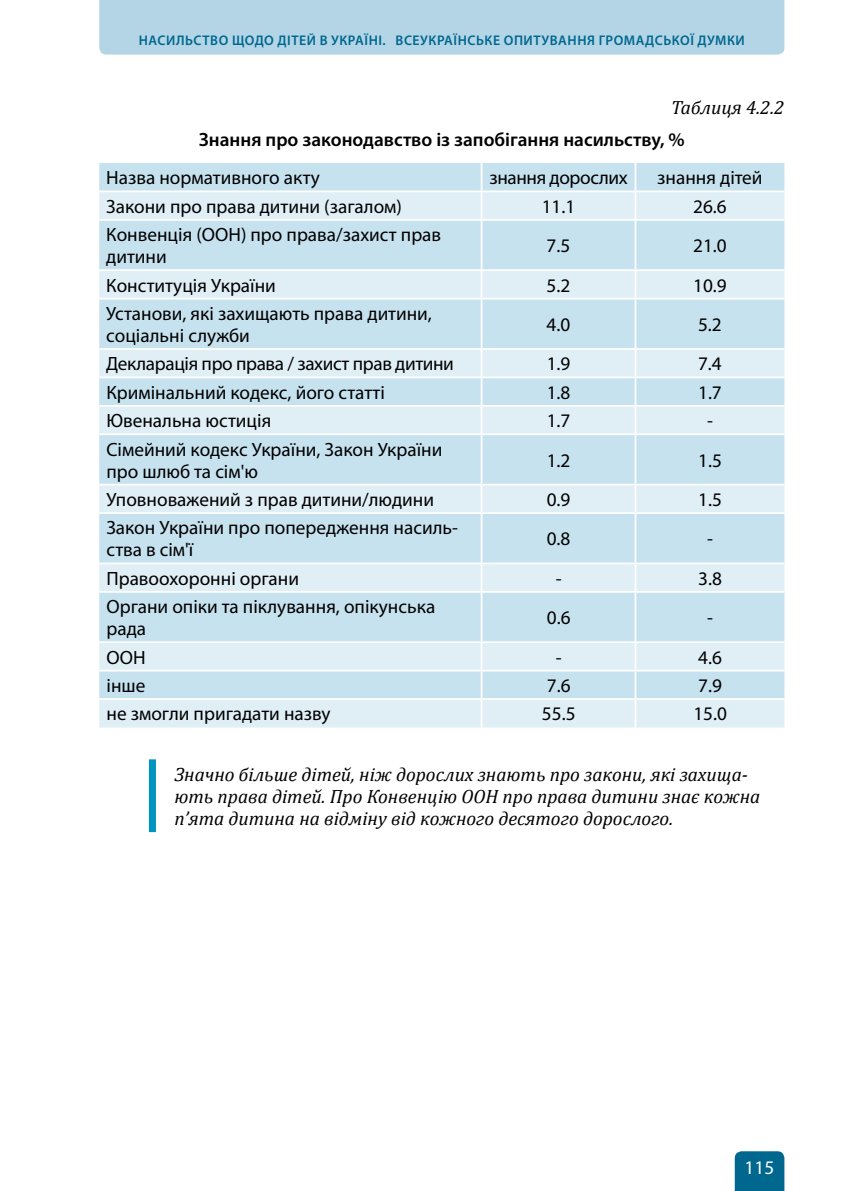
<style>
.page{position:relative;width:844px;height:1191px;background:#fff}
.page>*{position:absolute;margin:0;border:0;box-sizing:border-box;transform-origin:0 0}
.t1{font:19.25px/21.9px "Myriad Pro";color:#000}
.t2{font:italic 19.25px/21.9px "Cambria";color:#000}
.t3{font:19.25px "Myriad Pro";letter-spacing:-.02em;color:#000}
.t4{font:600 19.25px "Myriad Pro";color:#000}
.t5{font:19.25px "Myriad Pro";color:#fff}
.t6{font:600 14px "Myriad Pro";letter-spacing:.04em;color:#00678f}
</style>
<div class="page">
<div style="left:99px;top:0;width:685px;height:55px;background:#b4d5e5"></div>
<div style="left:734px;top:1151px;width:50px;height:40px;background:#00678f"></div>
<div style="left:99px;top:163px;width:685px;height:27px;background:#c7e2ef"></div>
<svg style="left:99px;top:192px;width:685px;height:535px;background:#d1e7f2"></svg>
<hr style="left:480px;top:163px;width:2px;height:27px;background:#fff">
<hr style="left:634px;top:163px;width:2px;height:27px;background:#fff">
<hr style="left:480px;top:192px;width:2px;height:27px;background:#fff">
<hr style="left:634px;top:192px;width:2px;height:27px;background:#fff">
<hr style="left:99px;top:219px;width:382px;height:2px;background:#fff">
<hr style="left:481px;top:219px;width:154px;height:2px;background:#fff">
<hr style="left:480px;top:221px;width:2px;height:48px;background:#fff">
<hr style="left:635px;top:219px;width:149px;height:2px;background:#fff">
<hr style="left:634px;top:221px;width:2px;height:48px;background:#fff">
<hr style="left:99px;top:269px;width:382px;height:2px;background:#fff">
<hr style="left:481px;top:269px;width:154px;height:2px;background:#fff">
<hr style="left:480px;top:271px;width:2px;height:27px;background:#fff">
<hr style="left:635px;top:269px;width:149px;height:2px;background:#fff">
<hr style="left:634px;top:271px;width:2px;height:27px;background:#fff">
<hr style="left:99px;top:298px;width:382px;height:1px;background:#fff">
<hr style="left:481px;top:298px;width:154px;height:1px;background:#fff">
<hr style="left:480px;top:299px;width:2px;height:49px;background:#fff">
<hr style="left:635px;top:298px;width:149px;height:1px;background:#fff">
<hr style="left:634px;top:299px;width:2px;height:49px;background:#fff">
<hr style="left:99px;top:348px;width:382px;height:2px;background:#fff">
<hr style="left:481px;top:348px;width:154px;height:2px;background:#fff">
<hr style="left:480px;top:350px;width:2px;height:26px;background:#fff">
<hr style="left:635px;top:348px;width:149px;height:2px;background:#fff">
<hr style="left:634px;top:350px;width:2px;height:26px;background:#fff">
<hr style="left:99px;top:376px;width:382px;height:2px;background:#fff">
<hr style="left:481px;top:376px;width:154px;height:2px;background:#fff">
<hr style="left:480px;top:378px;width:2px;height:27px;background:#fff">
<hr style="left:635px;top:376px;width:149px;height:2px;background:#fff">
<hr style="left:634px;top:378px;width:2px;height:27px;background:#fff">
<hr style="left:99px;top:405px;width:382px;height:2px;background:#fff">
<hr style="left:481px;top:405px;width:154px;height:2px;background:#fff">
<hr style="left:480px;top:407px;width:2px;height:26px;background:#fff">
<hr style="left:635px;top:405px;width:149px;height:2px;background:#fff">
<hr style="left:634px;top:407px;width:2px;height:26px;background:#fff">
<hr style="left:99px;top:433px;width:382px;height:2px;background:#fff">
<hr style="left:481px;top:433px;width:154px;height:2px;background:#fff">
<hr style="left:480px;top:435px;width:2px;height:49px;background:#fff">
<hr style="left:635px;top:433px;width:149px;height:2px;background:#fff">
<hr style="left:634px;top:435px;width:2px;height:49px;background:#fff">
<hr style="left:99px;top:484px;width:382px;height:1px;background:#fff">
<hr style="left:481px;top:484px;width:154px;height:1px;background:#fff">
<hr style="left:480px;top:485px;width:2px;height:27px;background:#fff">
<hr style="left:635px;top:484px;width:149px;height:1px;background:#fff">
<hr style="left:634px;top:485px;width:2px;height:27px;background:#fff">
<hr style="left:99px;top:512px;width:382px;height:2px;background:#fff">
<hr style="left:481px;top:512px;width:154px;height:2px;background:#fff">
<hr style="left:480px;top:514px;width:2px;height:48px;background:#fff">
<hr style="left:635px;top:512px;width:149px;height:2px;background:#fff">
<hr style="left:634px;top:514px;width:2px;height:48px;background:#fff">
<hr style="left:99px;top:562px;width:382px;height:2px;background:#fff">
<hr style="left:481px;top:562px;width:154px;height:2px;background:#fff">
<hr style="left:480px;top:564px;width:2px;height:27px;background:#fff">
<hr style="left:635px;top:562px;width:149px;height:2px;background:#fff">
<hr style="left:634px;top:564px;width:2px;height:27px;background:#fff">
<hr style="left:99px;top:591px;width:382px;height:2px;background:#fff">
<hr style="left:481px;top:591px;width:154px;height:2px;background:#fff">
<hr style="left:480px;top:593px;width:2px;height:48px;background:#fff">
<hr style="left:635px;top:591px;width:149px;height:2px;background:#fff">
<hr style="left:634px;top:593px;width:2px;height:48px;background:#fff">
<hr style="left:99px;top:641px;width:382px;height:2px;background:#fff">
<hr style="left:481px;top:641px;width:154px;height:2px;background:#fff">
<hr style="left:480px;top:643px;width:2px;height:27px;background:#fff">
<hr style="left:635px;top:641px;width:149px;height:2px;background:#fff">
<hr style="left:634px;top:643px;width:2px;height:27px;background:#fff">
<hr style="left:99px;top:670px;width:382px;height:1px;background:#fff">
<hr style="left:481px;top:670px;width:154px;height:1px;background:#fff">
<hr style="left:480px;top:671px;width:2px;height:27px;background:#fff">
<hr style="left:635px;top:670px;width:149px;height:1px;background:#fff">
<hr style="left:634px;top:671px;width:2px;height:27px;background:#fff">
<hr style="left:99px;top:698px;width:382px;height:2px;background:#fff">
<hr style="left:481px;top:698px;width:154px;height:2px;background:#fff">
<hr style="left:480px;top:700px;width:2px;height:27px;background:#fff">
<hr style="left:635px;top:698px;width:149px;height:2px;background:#fff">
<hr style="left:634px;top:700px;width:2px;height:27px;background:#fff">
<div style="left:149px;top:759px;width:7px;height:73px;background:#0094c1"></div>
<p class="t6" style="left:139px;top:31px;width:607px">НАСИЛЬСТВО ЩОДО ДІТЕЙ В УКРАЇНІ. ВСЕУКРАЇНСЬКЕ ОПИТУВАННЯ ГРОМАДСЬКОЇ ДУМКИ</p>
<p class="t2" style="left:671px;top:96px;width:114px">Таблиця 4.2.2</p>
<p class="t4" style="left:199px;top:127px;width:487px">Знання про законодавство із запобігання насильству, %</p>
<p class="t1" style="left:106px;top:167px;width:215px">Назва нормативного акту</p>
<p class="t3" style="left:489px;top:166px;width:140px">знання дорослих</p>
<p class="t1" style="left:657px;top:167px;width:107px">знання дітей</p>
<p class="t1" style="left:106px;top:195px;width:297px">Закони про права дитини (загалом)</p>
<p class="t1" style="left:541px;top:195px;width:35px">11.1</p>
<p class="t1" style="left:693px;top:195px;width:35px">26.6</p>
<p class="t1" style="left:106px;top:224px;width:336px">Конвенція (ООН) про права/захист прав дитини</p>
<p class="t1" style="left:546px;top:234px;width:25px">7.5</p>
<p class="t1" style="left:693px;top:234px;width:35px">21.0</p>
<p class="t1" style="left:106px;top:274px;width:171px">Конституція України</p>
<p class="t1" style="left:546px;top:274px;width:25px">5.2</p>
<p class="t1" style="left:693px;top:274px;width:35px">10.9</p>
<p class="t1" style="left:106px;top:302px;width:327px">Установи, які захищають права дитини, соціальні служби</p>
<p class="t1" style="left:546px;top:313px;width:25px">4.0</p>
<p class="t1" style="left:698px;top:313px;width:25px">5.2</p>
<p class="t3" style="left:106px;top:352px;width:349px">Декларація про права / захист прав дитини</p>
<p class="t1" style="left:546px;top:353px;width:25px">1.9</p>
<p class="t1" style="left:698px;top:353px;width:25px">7.4</p>
<p class="t1" style="left:106px;top:381px;width:280px">Кримінальний кодекс, його статті</p>
<p class="t1" style="left:546px;top:381px;width:25px">1.8</p>
<p class="t1" style="left:698px;top:381px;width:25px">1.7</p>
<p class="t1" style="left:106px;top:409px;width:166px">Ювенальна юстиція</p>
<p class="t1" style="left:546px;top:409px;width:25px">1.7</p>
<p class="t1" style="left:706px;top:409px;width:7px">-</p>
<p class="t1" style="left:106px;top:438px;width:337px">Сімейний кодекс України, Закон України про шлюб та сім'ю</p>
<p class="t1" style="left:546px;top:449px;width:25px">1.2</p>
<p class="t1" style="left:698px;top:449px;width:25px">1.5</p>
<p class="t1" style="left:106px;top:488px;width:329px">Уповноважений з прав дитини/людини</p>
<p class="t1" style="left:546px;top:488px;width:25px">0.9</p>
<p class="t1" style="left:698px;top:488px;width:25px">1.5</p>
<p class="t1" style="left:106px;top:517px;width:353px">Закон України про попередження насиль&shy;ства в сім'ї</p>
<p class="t1" style="left:546px;top:528px;width:25px">0.8</p>
<p class="t1" style="left:707px;top:528px;width:7px">-</p>
<p class="t1" style="left:106px;top:567px;width:194px">Правоохоронні органи</p>
<p class="t1" style="left:555px;top:567px;width:7px">-</p>
<p class="t1" style="left:698px;top:567px;width:25px">3.8</p>
<p class="t1" style="left:106px;top:595px;width:330px">Органи опіки та піклування, опікунська рада</p>
<p class="t1" style="left:546px;top:606px;width:25px">0.6</p>
<p class="t1" style="left:707px;top:606px;width:7px">-</p>
<p class="t1" style="left:106px;top:646px;width:41px">ООН</p>
<p class="t1" style="left:555px;top:646px;width:7px">-</p>
<p class="t1" style="left:698px;top:646px;width:25px">4.6</p>
<p class="t1" style="left:106px;top:674px;width:40px">інше</p>
<p class="t1" style="left:546px;top:674px;width:25px">7.6</p>
<p class="t1" style="left:698px;top:674px;width:25px">7.9</p>
<p class="t1" style="left:106px;top:702px;width:225px">не змогли пригадати назву</p>
<p class="t1" style="left:541px;top:702px;width:35px">55.5</p>
<p class="t1" style="left:693px;top:702px;width:35px">15.0</p>
<p class="t2" style="left:174px;top:763px;width:587px">Значно більше дітей, ніж дорослих знають про закони, які захища&shy;ють права дітей. Про Конвенцію ООН про права дитини знає кожна п’ята дитина на відміну від кожного десятого дорослого.</p>
<p class="t5" style="left:744px;top:1155px;width:31px">115</p>
</div>
